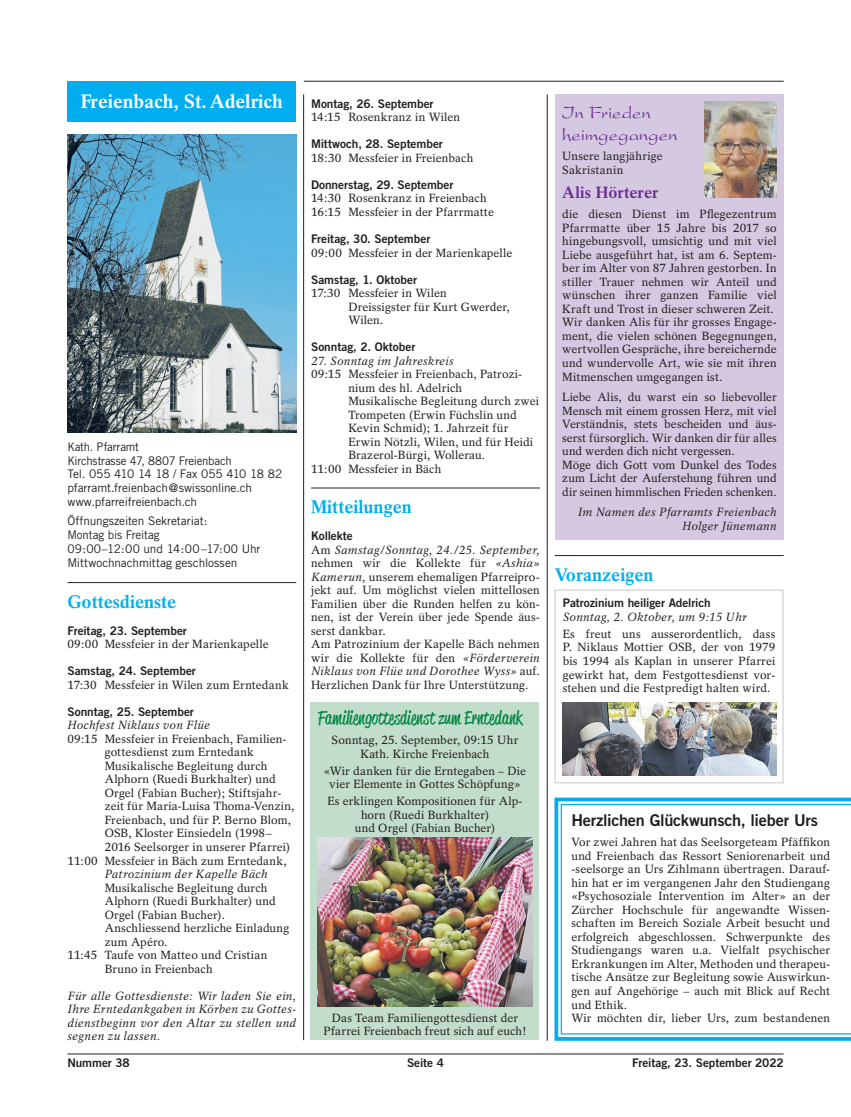
<style>
.page{position:relative;width:851px;height:1117px;background:#fff}
.page>*{position:absolute;margin:0;border:0;box-sizing:border-box;transform-origin:0 0}
.t1{font:700 19.38px "Rotation";color:#fff}
.t2{font:18.75px "Reklame Script";letter-spacing:.02em;color:#008641}
.t3{font:18.75px/21.2px "Present";letter-spacing:-.005em;color:#6c2c91}
.t4{font:700 18.12px "Rotation";color:#00aeef}
.t5{font:16.25px "Trade Gothic Bold Two";letter-spacing:-.015em;color:#231f20}
.t6{font:700 16.25px "Rotation";letter-spacing:.005em;color:#6c2c91}
.t7{font:11.88px/13.5px "Rotation";letter-spacing:.01em;color:#231f20}
.t8{font:italic 11.88px/13.5px "Rotation";letter-spacing:.02em;color:#231f20;text-align:justify}
.t9{font:11.88px "Trade Gothic Bold Two";letter-spacing:-.005em;color:#231f20}
.t10{font:11.88px/13.9px "Trade Gothic";letter-spacing:-.01em;color:#231f20;scale:.96 1}
.t11{font:11.88px/13.9px "Trade Gothic";letter-spacing:-.01em;color:#231f20}
.s1{font-style:italic}
</style>
<div class="page">
<hr style="left:67px;top:1053px;width:716px;height:1px;background:#231f20">
<hr style="left:311px;top:487px;width:228px;height:1px;background:#231f20">
<hr style="left:67px;top:582px;width:229px;height:1px;background:#231f20">
<hr style="left:303px;top:94px;width:1px;height:945px;background:#231f20">
<hr style="left:547px;top:94px;width:1px;height:946px;background:#231f20">
<div style="left:67px;top:81px;width:229px;height:40px;background:#00aeef"></div>
<img style="left:67px;top:135px;width:229px;height:297px">
<hr style="left:304px;top:81px;width:479px;height:1px;background:#231f20">
<svg style="left:554px;top:797px;width:296px;height:244px"></svg>
<svg style="left:560px;top:803px;width:290px;height:231px"></svg>
<div style="left:311px;top:702px;width:228px;height:337px;background:#c3ddcc"></div>
<img style="left:318px;top:837px;width:214px;height:169px">
<div style="left:555px;top:94px;width:228px;height:446px;background:#d5c9e2"></div>
<img style="left:704px;top:101px;width:72px;height:97px">
<div style="left:554px;top:589px;width:229px;height:194px;border:1px solid #d1d2d4"></div>
<img style="left:562px;top:702px;width:214px;height:72px">
<hr style="left:554px;top:555px;width:229px;height:1px;background:#231f20">
<h1 class="t1" style="left:81px;top:90px;width:204px">Freienbach, St. Adelrich</h1>
<p class="t10" style="left:67px;top:439px;width:225px">Kath. Pfarramt<br>Kirchstrasse 47, 8807 Freienbach<br>Tel. 055 410 14 18 / Fax 055 410 18 82 pfarramt.freienbach@swissonline.ch www.pfarreifreienbach.ch</p>
<p class="t11" style="left:67px;top:514px;width:195px">Öffnungszeiten Sekretariat:<br>Montag bis Freitag<br>09:00–12:00 und 14:00–17:00 Uhr<br>Mittwochnachmittag geschlossen</p>
<h3 class="t4" style="left:67px;top:590px;width:110px">Gottesdienste</h3>
<p class="t9" style="left:67px;top:623px;width:121px">Freitag, 23. September</p>
<p class="t7" style="left:67px;top:637px;width:203px">09:00 Messfeier in der Marienkapelle</p>
<p class="t9" style="left:67px;top:663px;width:130px">Samstag, 24. September</p>
<p class="t7" style="left:67px;top:678px;width:223px">17:30 Messfeier in Wilen zum Erntedank</p>
<p class="t9" style="left:67px;top:704px;width:128px">Sonntag, 25. September</p>
<p class="t8" style="left:67px;top:718px;width:144px">Hochfest Niklaus von Flüe</p>
<p class="t7" style="left:67px;top:732px;width:220px">09:15 Messfeier in Freienbach, Familien-</p>
<p class="t7" style="left:105px;top:745px;width:151px">gottesdienst zum Erntedank</p>
<p class="t7" style="left:105px;top:759px;width:164px">Musikalische Begleitung durch</p>
<p class="t7" style="left:105px;top:772px;width:172px">Alphorn (Ruedi Burkhalter) und</p>
<p class="t7" style="left:105px;top:786px;width:178px">Orgel (Fabian Bucher); Stiftsjahr-</p>
<p class="t7" style="left:105px;top:799px;width:191px">zeit für Maria-Luisa Thoma-Venzin,</p>
<p class="t7" style="left:105px;top:813px;width:188px">Freienbach, und für P. Berno Blom,</p>
<p class="t7" style="left:105px;top:826px;width:168px">OSB, Kloster Einsiedeln (1998–</p>
<p class="t7" style="left:105px;top:840px;width:187px">2016 Seelsorger in unserer Pfarrei)</p>
<p class="t7" style="left:67px;top:853px;width:220px">11:00 Messfeier in Bäch zum Erntedank,</p>
<p class="t8" style="left:105px;top:867px;width:164px">Patrozinium der Kapelle Bäch</p>
<p class="t7" style="left:105px;top:880px;width:164px">Musikalische Begleitung durch</p>
<p class="t7" style="left:105px;top:894px;width:172px">Alphorn (Ruedi Burkhalter) und</p>
<p class="t7" style="left:105px;top:907px;width:122px">Orgel (Fabian Bucher).</p>
<p class="t7" style="left:105px;top:921px;width:186px">Anschliessend herzliche Einladung</p>
<p class="t7" style="left:105px;top:934px;width:64px">zum Apéro.</p>
<p class="t7" style="left:67px;top:948px;width:201px">11:45 Taufe von Matteo und Cristian</p>
<p class="t7" style="left:105px;top:961px;width:109px">Bruno in Freienbach</p>
<p class="t8" style="left:67px;top:988px;width:230px">Für alle Gottesdienste: Wir laden Sie ein, Ihre Erntedankgaben in Körben zu Gottes&shy;dienstbeginn vor den Altar zu stellen und segnen zu lassen.</p>
<p class="t9" style="left:311px;top:96px;width:124px">Montag, 26. September</p>
<p class="t7" style="left:311px;top:111px;width:150px">14:15 Rosenkranz in Wilen</p>
<p class="t9" style="left:311px;top:137px;width:133px">Mittwoch, 28. September</p>
<p class="t7" style="left:311px;top:151px;width:164px">18:30 Messfeier in Freienbach</p>
<p class="t9" style="left:311px;top:177px;width:144px">Donnerstag, 29. September</p>
<p class="t7" style="left:311px;top:192px;width:184px">14:30 Rosenkranz in Freienbach<br>16:15 Messfeier in der Pfarrmatte</p>
<p class="t9" style="left:311px;top:231px;width:121px">Freitag, 30. September</p>
<p class="t7" style="left:311px;top:246px;width:203px">09:00 Messfeier in der Marienkapelle</p>
<p class="t9" style="left:311px;top:272px;width:107px">Samstag, 1. Oktober</p>
<p class="t7" style="left:348px;top:286px;width:163px;text-indent:-37px">17:30 Messfeier in Wilen<br>Dreissigster für Kurt Gwerder,<br>Wilen.</p>
<p class="t9" style="left:311px;top:339px;width:106px">Sonntag, 2. Oktober</p>
<p class="t8" style="left:311px;top:354px;width:144px">27. Sonntag im Jahreskreis</p>
<p class="t7" style="left:311px;top:367px;width:212px">09:15 Messfeier in Freienbach, Patrozi-</p>
<p class="t7" style="left:348px;top:381px;width:115px">nium des hl. Adelrich</p>
<p class="t7" style="left:348px;top:394px;width:192px">Musikalische Begleitung durch zwei</p>
<p class="t7" style="left:348px;top:408px;width:170px">Trompeten (Erwin Füchslin und</p>
<p class="t7" style="left:348px;top:421px;width:161px">Kevin Schmid); 1. Jahrzeit für</p>
<p class="t7" style="left:348px;top:435px;width:186px">Erwin Nötzli, Wilen, und für Heidi</p>
<p class="t7" style="left:348px;top:448px;width:138px">Brazerol-Bürgi, Wollerau.</p>
<p class="t7" style="left:311px;top:462px;width:132px">11:00 Messfeier in Bäch</p>
<h3 class="t4" style="left:311px;top:496px;width:102px">Mitteilungen</h3>
<p class="t9" style="left:311px;top:528px;width:43px">Kollekte</p>
<p class="t7" style="left:311px;top:543px;width:230px">Am <span class="s1">Samstag/Sonntag, 24./25. September, </span>nehmen wir die Kollekte für <span class="s1">«Ashia» Kamerun,</span> unserem ehemaligen Pfarreipro&shy;jekt auf. Um möglichst vielen mittellosen Familien über die Runden helfen zu kön&shy;nen, ist der Verein über jede Spende äus&shy;serst dankbar.<br>Am Patrozinium der Kapelle Bäch nehmen wir die Kollekte für den <span class="s1">«Förderverein Niklaus von Flüe und Dorothee Wyss»</span> auf.<br>Herzlichen Dank für Ihre Unterstützung.</p>
<h2 class="t2" style="left:318px;top:704px;width:206px">Familiengottesdienst zum Erntedank</h2>
<p class="t7" style="left:331px;top:733px;width:188px;text-align:center">Sonntag, 25. September, 09:15 Uhr<br>Kath. Kirche Freienbach</p>
<p class="t7" style="left:324px;top:764px;width:204px;text-align:center">«Wir danken für die Erntegaben – Die vier Elemente in Gottes Schöpfung»</p>
<p class="t7" style="left:327px;top:794px;width:197px;text-align:center">Es erklingen Kompositionen für Alp&shy;horn (Ruedi Burkhalter)<br>und Orgel (Fabian Bucher)</p>
<p class="t7" style="left:323px;top:1010px;width:204px;text-align:center">Das Team Familiengottesdienst der<br>Pfarrei Freienbach freut sich auf euch!</p>
<h2 class="t3" style="left:562px;top:102px;width:117px">In Frieden heimgegangen</h2>
<p class="t7" style="left:562px;top:149px;width:102px">Unsere langjährige<br>Sakristanin</p>
<h3 class="t6" style="left:562px;top:182px;width:98px">Alis Hörterer</h3>
<p class="t7" style="left:562px;top:207px;width:216px">die diesen Dienst im Pflegezentrum Pfarrmatte über 15 Jahre bis 2017 so hingebungsvoll, umsichtig und mit viel Liebe ausgeführt hat, ist am 6. Septem&shy;ber im Alter von 87 Jahren gestorben. In stiller Trauer nehmen wir Anteil und wünschen ihrer ganzen Familie viel Kraft und Trost in dieser schweren Zeit.<br>Wir danken Alis für ihr grosses Engage&shy;ment, die vielen schönen Begegnungen, wertvollen Gespräche, ihre bereichernde und wundervolle Art, wie sie mit ihren Mitmenschen umgegangen ist.</p>
<p class="t7" style="left:562px;top:390px;width:216px">Liebe Alis, du warst ein so liebevoller Mensch mit einem grossen Herz, mit viel Verständnis, stets bescheiden und äus&shy;serst fürsorglich. Wir danken dir für alles und werden dich nicht vergessen.<br>Möge dich Gott vom Dunkel des Todes zum Licht der Auferstehung führen und dir seinen himmlischen Frieden schenken.</p>
<p class="t8" style="left:577px;top:505px;width:200px;text-align:right">Im Namen des Pfarramts Freienbach<br>Holger Jünemann</p>
<h3 class="t4" style="left:554px;top:563px;width:100px">Voranzeigen</h3>
<p class="t9" style="left:562px;top:595px;width:149px">Patrozinium heiliger Adelrich</p>
<p class="t8" style="left:562px;top:610px;width:185px">Sonntag, 2. Oktober, um 9:15 Uhr</p>
<p class="t7" style="left:562px;top:627px;width:214px;text-align:justify">Es freut uns ausserordentlich, dass P. Niklaus Mottier OSB, der von 1979 bis 1994 als Kaplan in unserer Pfarrei gewirkt hat, dem Festgottesdienst vor&shy;stehen und die Festpredigt halten wird.</p>
<h3 class="t5" style="left:571px;top:809px;width:248px">Herzlichen Glückwunsch, lieber Urs</h3>
<p class="t7" style="left:571px;top:835px;width:260px">Vor zwei Jahren hat das Seelsorgeteam Pfäffikon und Freienbach das Ressort Seniorenarbeit und -seelsorge an Urs Zihlmann übertragen. Darauf&shy;hin hat er im vergangenen Jahr den Studiengang «Psychosoziale Intervention im Alter» an der Zürcher Hochschule für angewandte Wissen&shy;schaften im Bereich Soziale Arbeit besucht und erfolgreich abgeschlossen. Schwerpunkte des Studiengangs waren u.a. Vielfalt psychischer Erkrankungen im Alter, Methoden und therapeu&shy;tische Ansätze zur Begleitung sowie Auswirkun&shy;gen auf Angehörige – auch mit Blick auf Recht und Ethik.<br>Wir möchten dir, lieber Urs, zum bestandenen</p>
<p class="t9" style="left:67px;top:1055px;width:64px">Nummer 38</p>
<p class="t9" style="left:407px;top:1055px;width:38px">Seite 4</p>
<p class="t9" style="left:632px;top:1055px;width:153px">Freitag, 23. September 2022</p>
</div>
